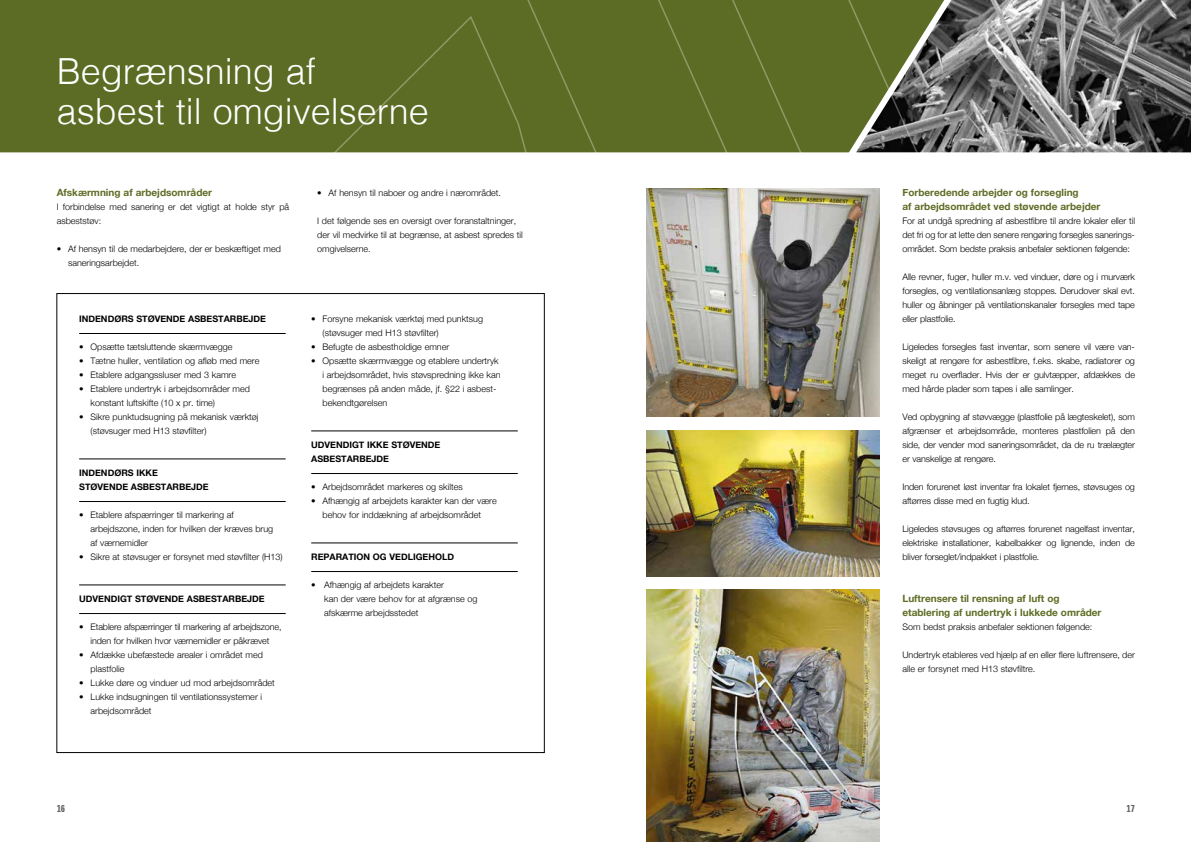
<style>
.page{position:relative;width:1191px;height:842px;background:#fff}
.page>*{position:absolute;margin:0;border:0;box-sizing:border-box;transform-origin:0 0}
.t1{font:300 36px/40px "Helvetica";color:#fff}
.t2{font:700 10px/14px "Helvetica Neue";color:#5d6c24}
.t3{font:10px "Suzuki Headline";color:#646363}
.t4{font:300 9px/14px "Helvetica Neue";color:#000}
.t5{font:700 9px/14px "Helvetica Neue";color:#000}
</style>
<div class="page">
<div style="left:0;top:0;width:464px;height:152px;background:#5d6c24"></div>
<svg style="left:927px;top:0;width:264px;height:153px"></svg>
<svg style="left:464px;top:0;width:463px;height:153px"></svg>
<div style="left:244px;top:15px;width:332px;height:138px;background:#5d6c24"></div>
<hr style="left:79px;top:333px;width:207px;height:1px;background:#000">
<hr style="left:79px;top:459px;width:207px;height:1px;background:#000">
<hr style="left:79px;top:501px;width:207px;height:1px;background:#000">
<hr style="left:79px;top:585px;width:207px;height:1px;background:#000">
<hr style="left:79px;top:613px;width:207px;height:1px;background:#000">
<hr style="left:311px;top:431px;width:207px;height:1px;background:#000">
<hr style="left:311px;top:473px;width:207px;height:1px;background:#000">
<hr style="left:311px;top:543px;width:207px;height:1px;background:#000">
<hr style="left:311px;top:571px;width:207px;height:1px;background:#000">
<img style="left:646px;top:189px;width:233px;height:228px">
<img style="left:646px;top:590px;width:233px;height:252px">
<img style="left:646px;top:430px;width:233px;height:146px">
<h1 class="t1" style="left:57px;top:49px;width:374px">Begrænsning af asbest til omgivelserne</h1>
<p class="t2" style="left:57px;top:186px;width:157px">Afskærmning af arbejdsområder</p>
<p class="t4" style="left:57px;top:199px;width:234px">I forbindelse med sanering er det vigtigt at holde styr på asbeststøv:</p>
<p class="t4" style="left:68px;top:241px;width:214px;text-indent:-11px">• Af hensyn til de medarbejdere, der er beskæftiget med saneringsarbejdet.</p>
<p class="t5" style="left:79px;top:312px;width:188px">INDENDØRS STØVENDE ASBESTARBEJDE</p>
<p class="t4" style="left:79px;top:339px;width:155px">• Opsætte tætsluttende skærmvægge</p>
<p class="t4" style="left:79px;top:353px;width:182px">• Tætne huller, ventilation og afløb med mere</p>
<p class="t4" style="left:79px;top:367px;width:158px">• Etablere adgangssluser med 3 kamre</p>
<p class="t4" style="left:90px;top:381px;width:161px;text-indent:-11px">• Etablere undertryk i arbejdsområder med konstant luftskifte (10 x pr. time)</p>
<p class="t4" style="left:90px;top:409px;width:170px;text-indent:-11px">• Sikre punktudsugning på mekanisk værktøj (støvsuger med H13 støvfilter)</p>
<p class="t5" style="left:79px;top:466px;width:131px">INDENDØRS IKKE<br>STØVENDE ASBESTARBEJDE</p>
<p class="t4" style="left:90px;top:507px;width:184px;text-indent:-11px">• Etablere afspærringer til markering af arbejdszone, inden for hvilken der kræves brug af værnemidler</p>
<p class="t4" style="left:79px;top:549px;width:205px">• Sikre at støvsuger er forsynet med støvfilter (H13)</p>
<p class="t5" style="left:79px;top:592px;width:187px">UDVENDIGT STØVENDE ASBESTARBEJDE</p>
<p class="t4" style="left:79px;top:619px;width:204px;text-align:center">• Etablere afspærringer til markering af arbejdszone, inden for hvilken hvor værnemidler er påkrævet</p>
<p class="t4" style="left:90px;top:647px;width:174px;text-indent:-11px">• Afdække ubefæstede arealer i området med plastfolie</p>
<p class="t4" style="left:79px;top:675px;width:197px">• Lukke døre og vinduer ud mod arbejdsområdet</p>
<p class="t4" style="left:90px;top:689px;width:173px;text-indent:-11px">• Lukke indsugningen til ventilationssystemer i arbejdsområdet</p>
<p class="t4" style="left:317px;top:185px;width:185px">• Af hensyn til naboer og andre i nærområdet.</p>
<p class="t4" style="left:317px;top:213px;width:207px">I det følgende ses en oversigt over foranstaltninger, der vil medvirke til at begrænse, at asbest spredes til omgivelserne.</p>
<p class="t4" style="left:322px;top:311px;width:162px;text-indent:-11px">• Forsyne mekanisk værktøj med punktsug (støvsuger med H13 støvfilter)</p>
<p class="t4" style="left:311px;top:339px;width:139px">• Befugte de asbestholdige emner</p>
<p class="t4" style="left:322px;top:353px;width:179px;text-indent:-11px">• Opsætte skærmvægge og etablere undertryk i arbejdsområdet, hvis støvspredning ikke kan begrænses på anden måde, jf. §22 i asbest&shy;bekendtgørelsen</p>
<p class="t5" style="left:311px;top:438px;width:131px">UDVENDIGT IKKE STØVENDE<br>ASBESTARBEJDE</p>
<p class="t4" style="left:311px;top:479px;width:153px">• Arbejdsområdet markeres og skiltes</p>
<p class="t4" style="left:311px;top:493px;width:187px;text-align:center">• Afhængig af arbejdets karakter kan der være behov for inddækning af arbejdsområdet</p>
<p class="t5" style="left:311px;top:550px;width:144px">REPARATION OG VEDLIGEHOLD</p>
<p class="t4" style="left:324px;top:577px;width:155px;text-indent:-13px">• Afhængig af arbejdets karakter<br>kan der være behov for at afgrænse og afskærme arbejdsstedet</p>
<p class="t2" style="left:902px;top:186px;width:199px">Forberedende arbejder og forsegling<br>af arbejdsområdet ved støvende arbejder</p>
<p class="t4" style="left:902px;top:213px;width:234px;text-align:justify">For at undgå spredning af asbestfibre til andre lokaler eller til det fri og for at lette den senere rengøring forsegles sanerings&shy;området. Som bedste praksis anbefaler sektionen følgende:</p>
<p class="t4" style="left:902px;top:269px;width:234px;text-align:justify">Alle revner, fuger, huller m.v. ved vinduer, døre og i murværk forsegles, og ventilationsanlæg stoppes. Derudover skal evt. huller og åbninger på ventilationskanaler forsegles med tape eller plastfolie.</p>
<p class="t4" style="left:902px;top:339px;width:234px;text-align:justify">Ligeledes forsegles fast inventar, som senere vil være van&shy;skeligt at rengøre for asbestfibre, f.eks. skabe, radiatorer og meget ru overflader. Hvis der er gulvtæpper, afdækkes de med hårde plader som tapes i alle samlinger.</p>
<p class="t4" style="left:902px;top:409px;width:234px;text-align:justify">Ved opbygning af støvvægge (plastfolie på lægteskelet), som afgrænser et arbejdsområde, monteres plastfolien på den side, der vender mod saneringsområdet, da de ru trælægter er vanskelige at rengøre.</p>
<p class="t4" style="left:902px;top:479px;width:234px">Inden forurenet løst inventar fra lokalet fjernes, støvsuges og aftørres disse med en fugtig klud.</p>
<p class="t4" style="left:902px;top:521px;width:234px;text-align:justify">Ligeledes støvsuges og aftørres forurenet nagelfast inventar, elektriske installationer, kabelbakker og lignende, inden de bliver forseglet/indpakket i plastfolie.</p>
<p class="t2" style="left:902px;top:592px;width:200px">Luftrensere til rensning af luft og etablering af undertryk i lukkede områder</p>
<p class="t4" style="left:902px;top:619px;width:191px">Som bedst praksis anbefaler sektionen følgende:</p>
<p class="t4" style="left:902px;top:647px;width:234px">Undertryk etableres ved hjælp af en eller flere luftrensere, der alle er forsynet med H13 støvfiltre.</p>
<p class="t3" style="left:57px;top:803px;width:10px">16</p>
<p class="t3" style="left:1126px;top:803px;width:10px">17</p>
</div>
